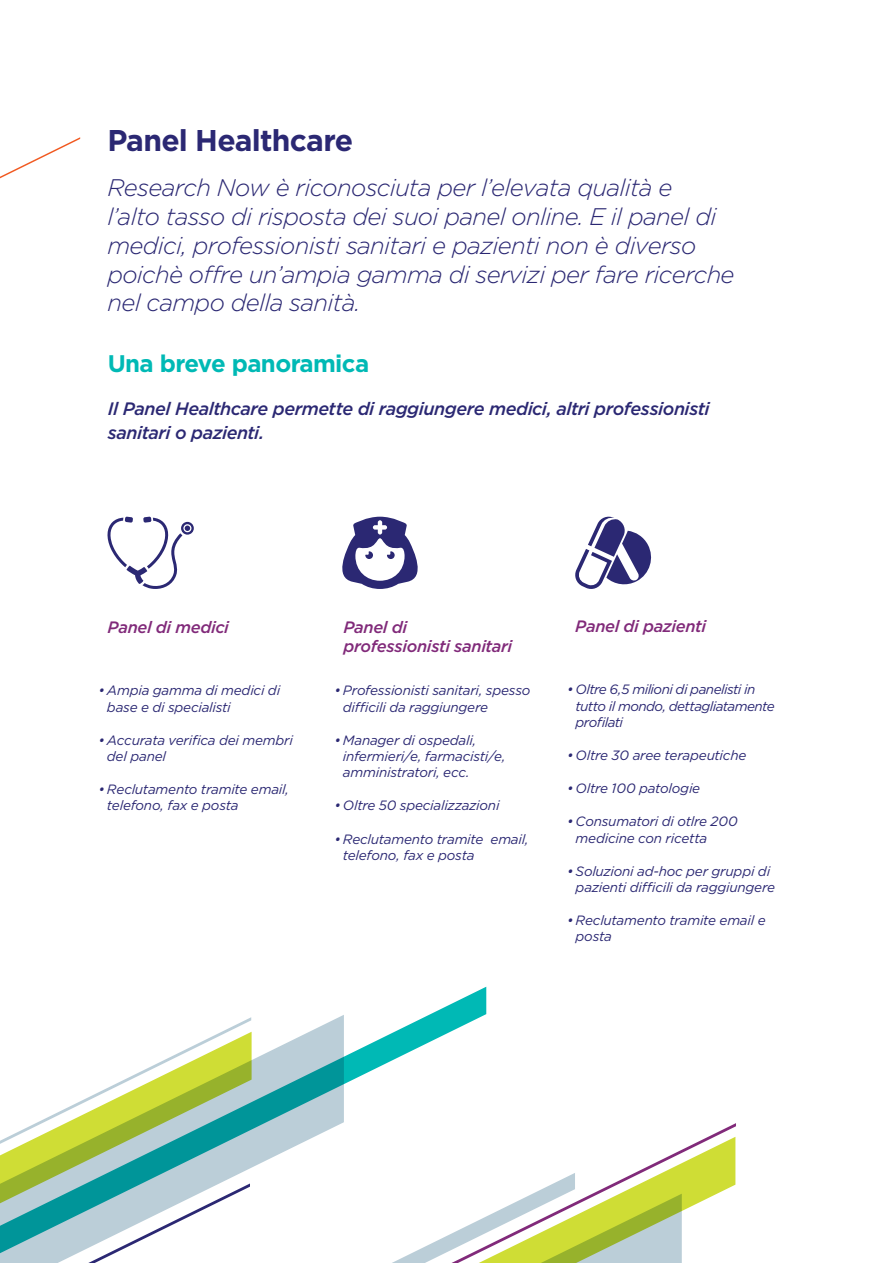
<style>
.page{position:relative;width:893px;height:1263px;background:#fff}
.page>*{position:absolute;margin:0;border:0;box-sizing:border-box;transform-origin:0 0}
.t1{font:700 30px "Gotham";letter-spacing:-.025em;color:#2b2873}
.t2{font:italic 300 24px/28.8px "Gotham";letter-spacing:-.03em;color:#2b2873}
.t3{font:700 24px "Gotham";letter-spacing:-.025em;color:#00b9b5}
.t4{font:italic 500 18px/24px "Gotham";letter-spacing:-.025em;color:#2b2873}
.t5{font:italic 500 16.5px/19.8px "Gotham";letter-spacing:-.02em;color:#812a7a}
.t6{font:italic 13.5px/16.2px "Gotham";letter-spacing:-.02em;color:#2b2873}
.t7{font:italic 13.5px/16.2px "Gotham";letter-spacing:-.045em;color:#2b2873}
</style>
<div class="page">
<svg style="left:0;top:137px;width:80px;height:41px"></svg>
<svg style="left:107px;top:517px;width:87px;height:72px"></svg>
<svg style="left:575px;top:516px;width:77px;height:73px"></svg>
<svg style="left:340px;top:987px;width:146px;height:30px"></svg>
<svg style="left:221px;top:1017px;width:515px;height:246px"></svg>
<svg style="left:0;top:1032px;width:252px;height:141px"></svg>
<svg style="left:0;top:1173px;width:575px;height:90px"></svg>
<svg style="left:342px;top:517px;width:76px;height:72px"></svg>
<h1 class="t1" style="left:107px;top:121px;width:247px">Panel Healthcare</h1>
<p class="t2" style="left:107px;top:173px;width:629px">Research Now è riconosciuta per l’elevata qualità e<br>l’alto tasso di risposta dei suoi panel online. E il panel di medici, professionisti sanitari e pazienti non è diverso poichè offre un’ampia gamma di servizi per fare ricerche nel campo della sanità.</p>
<h2 class="t3" style="left:108px;top:347px;width:263px">Una breve panoramica</h2>
<h3 class="t4" style="left:108px;top:396px;width:603px">Il Panel Healthcare permette di raggiungere medici, altri professionisti sanitari o pazienti.</h3>
<p class="t5" style="left:108px;top:617px;width:123px">Panel di medici</p>
<p class="t5" style="left:343px;top:617px;width:170px">Panel di professionisti sanitari</p>
<p class="t5" style="left:575px;top:615px;width:133px">Panel di pazienti</p>
<p class="t6" style="left:107px;top:682px;width:175px;text-indent:-9px">• Ampia gamma di medici di base e di specialisti</p>
<p class="t6" style="left:107px;top:732px;width:188px;text-indent:-9px">• Accurata verifica dei membri del panel</p>
<p class="t6" style="left:107px;top:781px;width:184px;text-indent:-9px">• Reclutamento tramite email, telefono, fax e posta</p>
<p class="t6" style="left:343px;top:682px;width:189px;text-indent:-9px">• Professionisti sanitari, spesso difficili da raggiungere</p>
<p class="t6" style="left:343px;top:732px;width:164px;text-indent:-9px">• Manager di ospedali, infermieri/e, farmacisti/e, amministratori, ecc.</p>
<p class="t6" style="left:334px;top:797px;width:167px">• Oltre 50 specializzazioni</p>
<p class="t6" style="left:343px;top:830px;width:187px;text-indent:-9px">• Reclutamento tramite email, telefono, fax e posta</p>
<p class="t7" style="left:576px;top:681px;width:201px;text-indent:-9px">• Oltre 6,5 milioni di panelisti in tutto il mondo, dettagliatamente profilati</p>
<p class="t6" style="left:567px;top:747px;width:181px">• Oltre 30 aree terapeutiche</p>
<p class="t6" style="left:567px;top:780px;width:135px">• Oltre 100 patologie</p>
<p class="t6" style="left:576px;top:813px;width:164px;text-indent:-9px">• Consumatori di otlre 200 medicine con ricetta</p>
<p class="t6" style="left:576px;top:863px;width:201px;text-indent:-9px">• Soluzioni ad-hoc per gruppi di pazienti difficili da raggiungere</p>
<p class="t6" style="left:576px;top:912px;width:192px;text-indent:-9px">• Reclutamento tramite email e posta</p>
</div>
